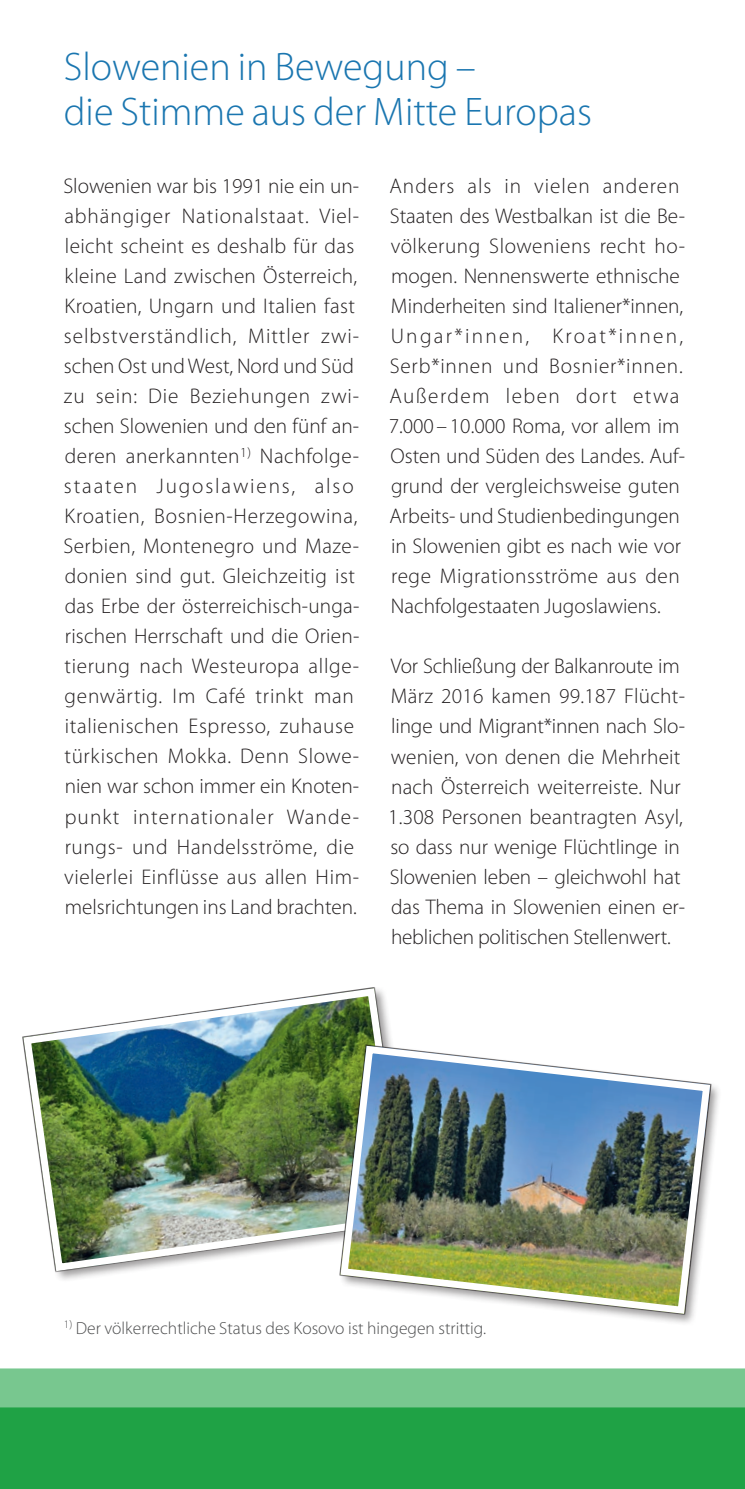
<style>
.page{position:relative;width:745px;height:1489px;background:#fff}
.page>*{position:absolute;margin:0;border:0;box-sizing:border-box;transform-origin:0 0}
.t1{font:300 40px/45px "Myriad Pro";color:#1a76b0}
.t2{font:300 21.25px/30px "Myriad Pro";letter-spacing:.01em;color:#231f20}
.t3{font:300 17.5px "Myriad Pro";color:#4b4c4d}
</style>
<div class="page">
<div style="left:0;top:1442px;width:744px;height:46px;background:#1fa245"></div>
<svg style="left:0;top:1368px;width:744px;height:74px;background:#4fb66d"></svg>
<img style="left:22px;top:987px;width:369px;height:287px">
<div style="left:338px;top:1043px;width:384px;height:282px;background:#231f20;opacity:.45"></div>
<img style="left:336px;top:1042px;width:377px;height:275px">
<h1 class="t1" style="left:64px;top:43px;width:529px">Slowenien in Bewegung –<br>die Stimme aus der Mitte Europas</h1>
<p class="t2" style="left:63px;top:171px;width:297px">Slowenien war bis 1991 nie ein un&shy;abhängiger Nationalstaat. Viel&shy;leicht scheint es deshalb für das kleine Land zwischen Österreich,<br>Kroatien, Ungarn und Italien fast selbstverständlich, Mittler zwi&shy;schen Ost und West, Nord und Süd zu sein: Die Beziehungen zwi&shy;schen Slowenien und den fünf an&shy;deren anerkannten<sup>1)</sup> Nachfolge&shy;staaten Jugoslawiens, also<br>Kroatien, Bosnien-Herzegowina,<br>Serbien, Montenegro und Maze&shy;donien sind gut. Gleichzeitig ist das Erbe der österreichisch-unga&shy;rischen Herrschaft und die Orien&shy;tierung nach Westeuropa allge&shy;genwärtig. Im Café trinkt man italienischen Espresso, zuhause türkischen Mokka. Denn Slowe&shy;nien war schon immer ein Knoten&shy;punkt internationaler Wande&shy;rungs- und Handelsströme, die vielerlei Einflüsse aus allen Him&shy;melsrichtungen ins Land brachten.</p>
<p class="t2" style="left:388px;top:171px;width:297px">Anders als in vielen anderen<br>Staaten des Westbalkan ist die Be&shy;völkerung Sloweniens recht ho&shy;mogen. Nennenswerte ethnische<br>Minderheiten sind Italiener*innen,<br>Ungar*innen, Kroat*innen,<br>Serb*innen und Bosnier*innen.<br>Außerdem leben dort etwa<br>7.000–10.000 Roma, vor allem im<br>Osten und Süden des Landes. Auf&shy;grund der vergleichsweise guten<br>Arbeits- und Studienbedingungen in Slowenien gibt es nach wie vor rege Migrationsströme aus den<br>Nachfolgestaaten Jugoslawiens.</p>
<p class="t2" style="left:388px;top:651px;width:298px">Vor Schließung der Balkanroute im März 2016 kamen 99.187 Flücht&shy;linge und Migrant*innen nach Slo&shy;wenien, von denen die Mehrheit nach Österreich weiterreiste. Nur 1.308 Personen beantragten Asyl, so dass nur wenige Flüchtlinge in Slowenien leben – gleichwohl hat das Thema in Slowenien einen er&shy;heblichen politischen Stellenwert.</p>
<p class="t3" style="left:64px;top:1317px;width:423px"><sup>1)</sup> Der völkerrechtliche Status des Kosovo ist hingegen strittig.</p>
</div>
